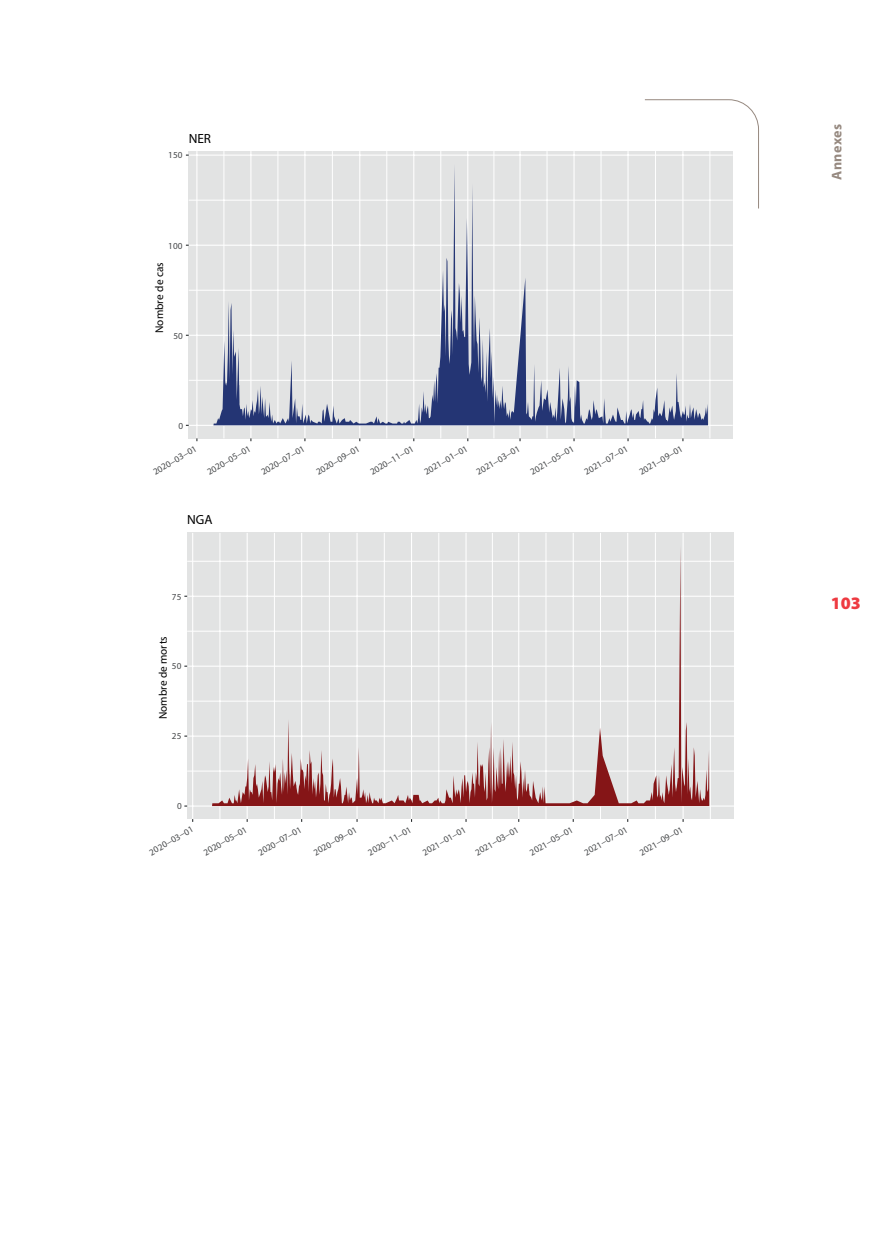
<style>
.page{position:relative;width:883px;height:1256px;background:#fff}
.page>*{position:absolute;margin:0;border:0;box-sizing:border-box;transform-origin:0 0}
.t1{font:900 17.5px "Myriad Pro";color:#ee3a41}
.t2{font:700 14px "Myriad Pro";letter-spacing:.02em;color:#968980}
.t3{font:13.3px "Myriad Pro";color:#000001}
.t4{font:11.2px "Myriad Pro";color:#000001}
.t5{font:9.28px "Myriad Pro";color:#46484a}
.t6{font:9.1px "Myriad Pro";color:#46484a}
</style>
<div class="page">
<div style="left:189px;top:151px;width:544px;height:287px;background:#e2e3e3"></div>
<hr style="left:710px;top:151px;width:1px;height:287px;background:#fff">
<hr style="left:655px;top:151px;width:1px;height:287px;background:#fff">
<hr style="left:601px;top:151px;width:1px;height:287px;background:#fff">
<hr style="left:547px;top:151px;width:1px;height:287px;background:#fff">
<hr style="left:494px;top:151px;width:1px;height:287px;background:#fff">
<hr style="left:441px;top:151px;width:1px;height:287px;background:#fff">
<hr style="left:387px;top:151px;width:1px;height:287px;background:#fff">
<hr style="left:332px;top:151px;width:1px;height:287px;background:#fff">
<hr style="left:278px;top:151px;width:1px;height:287px;background:#fff">
<hr style="left:224px;top:151px;width:1px;height:287px;background:#fff">
<hr style="left:189px;top:200px;width:544px;height:1px;background:#fff">
<hr style="left:189px;top:290px;width:544px;height:1px;background:#fff">
<hr style="left:189px;top:380px;width:544px;height:1px;background:#fff">
<hr style="left:682px;top:151px;width:1px;height:287px;background:#fff">
<hr style="left:627px;top:151px;width:2px;height:287px;background:#fff">
<hr style="left:573px;top:151px;width:2px;height:287px;background:#fff">
<hr style="left:519px;top:151px;width:2px;height:287px;background:#fff">
<hr style="left:467px;top:151px;width:1px;height:287px;background:#fff">
<hr style="left:413px;top:151px;width:1px;height:287px;background:#fff">
<hr style="left:359px;top:151px;width:1px;height:287px;background:#fff">
<hr style="left:304px;top:151px;width:1px;height:287px;background:#fff">
<hr style="left:250px;top:151px;width:1px;height:287px;background:#fff">
<hr style="left:196px;top:151px;width:1px;height:287px;background:#fff">
<hr style="left:189px;top:154px;width:544px;height:2px;background:#fff">
<hr style="left:189px;top:244px;width:544px;height:2px;background:#fff">
<hr style="left:189px;top:334px;width:544px;height:2px;background:#fff">
<hr style="left:189px;top:424px;width:544px;height:2px;background:#fff">
<svg style="left:213px;top:164px;width:495px;height:261px"></svg>
<div style="left:187px;top:532px;width:547px;height:286px;background:#e2e3e3"></div>
<hr style="left:710px;top:532px;width:1px;height:286px;background:#fff">
<hr style="left:655px;top:532px;width:1px;height:286px;background:#fff">
<hr style="left:600px;top:532px;width:1px;height:286px;background:#fff">
<hr style="left:546px;top:532px;width:1px;height:286px;background:#fff">
<hr style="left:492px;top:532px;width:1px;height:286px;background:#fff">
<hr style="left:438px;top:532px;width:1px;height:286px;background:#fff">
<hr style="left:384px;top:532px;width:1px;height:286px;background:#fff">
<hr style="left:329px;top:532px;width:1px;height:286px;background:#fff">
<hr style="left:274px;top:532px;width:1px;height:286px;background:#fff">
<hr style="left:220px;top:532px;width:1px;height:286px;background:#fff">
<hr style="left:187px;top:561px;width:547px;height:1px;background:#fff">
<hr style="left:187px;top:630px;width:547px;height:1px;background:#fff">
<hr style="left:187px;top:700px;width:547px;height:1px;background:#fff">
<hr style="left:187px;top:770px;width:547px;height:1px;background:#fff">
<hr style="left:683px;top:532px;width:1px;height:286px;background:#fff">
<hr style="left:627px;top:532px;width:1px;height:286px;background:#fff">
<hr style="left:573px;top:532px;width:1px;height:286px;background:#fff">
<hr style="left:518px;top:532px;width:1px;height:286px;background:#fff">
<hr style="left:465px;top:532px;width:2px;height:286px;background:#fff">
<hr style="left:411px;top:532px;width:1px;height:286px;background:#fff">
<hr style="left:357px;top:532px;width:1px;height:286px;background:#fff">
<hr style="left:301px;top:532px;width:1px;height:286px;background:#fff">
<hr style="left:247px;top:532px;width:1px;height:286px;background:#fff">
<hr style="left:192px;top:532px;width:1px;height:286px;background:#fff">
<hr style="left:187px;top:595px;width:547px;height:1px;background:#fff">
<hr style="left:187px;top:665px;width:547px;height:1px;background:#fff">
<hr style="left:187px;top:735px;width:547px;height:1px;background:#fff">
<hr style="left:187px;top:805px;width:547px;height:1px;background:#fff">
<svg style="left:212px;top:545px;width:497px;height:260px"></svg>
<svg style="left:644px;top:99px;width:115px;height:110px"></svg>
<h3 class="t3" style="left:189px;top:130px;width:24px">NER</h3>
<p class="t5" style="left:168px;top:149px;width:16px">150</p>
<p class="t5" style="left:168px;top:239px;width:16px">100</p>
<p class="t4" style="left:152px;top:333px;width:72px;rotate:-90deg">Nombre de cas</p>
<p class="t5" style="left:173px;top:329px;width:11px">50</p>
<p class="t5" style="left:179px;top:420px;width:6px">0</p>
<p class="t5" style="left:151px;top:467px;width:50px;rotate:-30deg">2020−03−01</p>
<p class="t5" style="left:205px;top:467px;width:50px;rotate:-30deg">2020−05−01</p>
<p class="t5" style="left:259px;top:467px;width:50px;rotate:-30deg">2020−07−01</p>
<p class="t5" style="left:314px;top:467px;width:50px;rotate:-30deg">2020−09−01</p>
<p class="t5" style="left:368px;top:467px;width:50px;rotate:-30deg">2020−11−01</p>
<p class="t5" style="left:422px;top:467px;width:50px;rotate:-30deg">2021−01−01</p>
<p class="t5" style="left:474px;top:467px;width:50px;rotate:-30deg">2021−03−01</p>
<p class="t5" style="left:528px;top:467px;width:50px;rotate:-30deg">2021−05−01</p>
<p class="t5" style="left:582px;top:467px;width:50px;rotate:-30deg">2021−07−01</p>
<p class="t5" style="left:637px;top:467px;width:50px;rotate:-30deg">2021−09−01</p>
<h3 class="t3" style="left:187px;top:511px;width:27px">NGA</h3>
<p class="t6" style="left:172px;top:590px;width:11px">75</p>
<p class="t4" style="left:156px;top:719px;width:84px;rotate:-90deg">Nombre de morts</p>
<p class="t6" style="left:172px;top:660px;width:11px">50</p>
<p class="t6" style="left:172px;top:730px;width:11px">25</p>
<p class="t6" style="left:177px;top:800px;width:6px">0</p>
<p class="t6" style="left:147px;top:847px;width:51px;rotate:-30deg">2020−03−01</p>
<p class="t6" style="left:202px;top:847px;width:50px;rotate:-30deg">2020−05−01</p>
<p class="t6" style="left:256px;top:847px;width:50px;rotate:-30deg">2020−07−01</p>
<p class="t6" style="left:311px;top:847px;width:50px;rotate:-30deg">2020−09−01</p>
<p class="t6" style="left:366px;top:847px;width:50px;rotate:-30deg">2020−11−01</p>
<p class="t6" style="left:420px;top:847px;width:50px;rotate:-30deg">2021−01−01</p>
<p class="t6" style="left:473px;top:847px;width:50px;rotate:-30deg">2021−03−01</p>
<p class="t6" style="left:528px;top:847px;width:50px;rotate:-30deg">2021−05−01</p>
<p class="t6" style="left:582px;top:847px;width:50px;rotate:-30deg">2021−07−01</p>
<p class="t6" style="left:637px;top:847px;width:50px;rotate:-30deg">2021−09−01</p>
<h2 class="t2" style="left:828px;top:179px;width:57px;rotate:-90deg">Annexes</h2>
<h1 class="t1" style="left:831px;top:591px;width:32px">103</h1>
</div>
